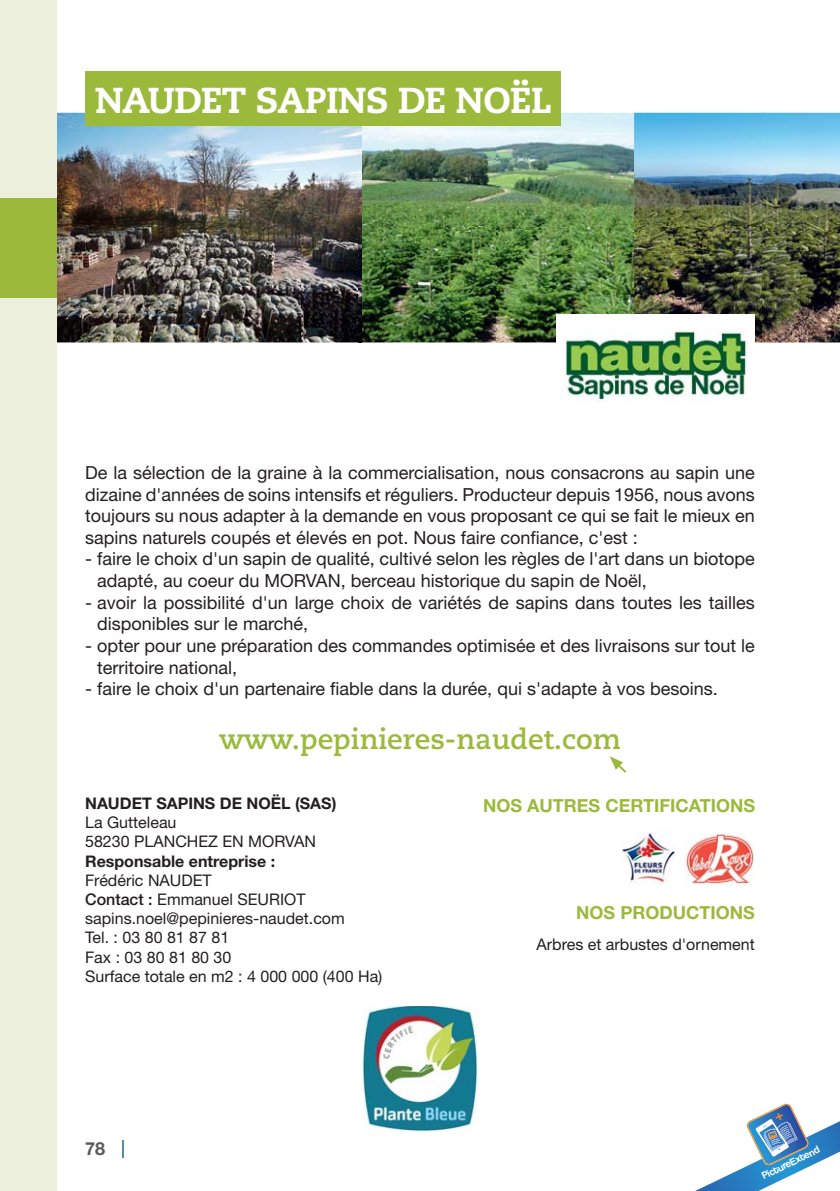
<style>
.page{position:relative;width:840px;height:1191px;background:#fff}
.page>*{position:absolute;margin:0;border:0;box-sizing:border-box;transform-origin:0 0}
.t1{font:800 36px "Caecilia LT Std";letter-spacing:-.02em;color:#fff}
.t2{font:700 28px "Caecilia LT Std";color:#9bba3c}
.t3{font:18px/21.6px "Helvetica Neue LT Std";color:#231f20}
.t4{font:700 18px "Helvetica Neue LT Std";color:#9bba3c}
.t5{font:700 18px "Helvetica Neue LT Std";color:#58595b}
.t6{font:16px/19.2px "Helvetica Neue LT Std";color:#231f20}
.t7{font:700 16px "Helvetica Neue LT Std";color:#231f20}
.t8{font:10.6px "Coolvetica Rg";color:#fff}
.s1{font-weight:500}
</style>
<div class="page">
<img style="left:363px;top:1006px;width:113px;height:124px">
<svg style="left:122px;top:1140px;width:1px;height:17px"></svg>
<img style="left:361px;top:113px;width:478px;height:229px">
<img style="left:57px;top:113px;width:301px;height:229px">
<img style="left:358px;top:126px;width:3px;height:216px">
<svg style="left:609px;top:756px;width:17px;height:17px"></svg>
<div style="left:85px;top:72px;width:475px;height:54px;background:#9bba3c"></div>
<div style="left:556px;top:314px;width:198px;height:102px;background:#fff"></div>
<img style="left:562px;top:328px;width:185px;height:73px">
<img style="left:622px;top:831px;width:51px;height:52px">
<img style="left:684px;top:834px;width:69px;height:50px">
<div style="left:0;top:0;width:57px;height:1191px;background:#edf0dc"></div>
<div style="left:0;top:198px;width:57px;height:100px;background:#9bba3c"></div>
<svg style="left:695px;top:1103px;width:144px;height:88px"></svg>
<h1 class="t1" style="left:95px;top:79px;width:457px">NAUDET SAPINS DE NOËL</h1>
<p class="t3" style="left:85px;top:464px;width:671px;text-align:justify">De la sélection de la graine à la commercialisation, nous consacrons au sapin une dizaine d'années de soins intensifs et réguliers. Producteur depuis 1956, nous avons toujours su nous adapter à la demande en vous proposant ce qui se fait le mieux en sapins naturels coupés et élevés en pot. Nous faire confiance, c'est :</p>
<p class="t3" style="left:97px;top:550px;width:658px;text-indent:-12px">- faire le choix d'un sapin de qualité, cultivé selon les règles de l'art dans un biotope adapté, au coeur du MORVAN, berceau historique du sapin de Noël,</p>
<p class="t3" style="left:97px;top:593px;width:658px;text-indent:-12px">- avoir la possibilité d'un large choix de variétés de sapins dans toutes les tailles disponibles sur le marché,</p>
<p class="t3" style="left:97px;top:637px;width:659px;text-indent:-12px">- opter pour une préparation des commandes optimisée et des livraisons sur tout le territoire national,</p>
<p class="t3" style="left:85px;top:680px;width:634px">- faire le choix d'un partenaire fiable dans la durée, qui s'adapte à vos besoins.</p>
<h2 class="t2" style="left:219px;top:723px;width:403px">www.pepinieres-naudet.com</h2>
<p class="t7" style="left:85px;top:794px;width:253px">NAUDET SAPINS DE NOËL (SAS)</p>
<p class="t6" style="left:85px;top:815px;width:232px">La Gutteleau<br>58230 PLANCHEZ EN MORVAN</p>
<p class="t7" style="left:85px;top:851px;width:191px">Responsable entreprise :</p>
<p class="t6" style="left:85px;top:872px;width:299px">Frédéric NAUDET<br><span class="s1">Contact :</span> Emmanuel SEURIOT sapins.noel@pepinieres-naudet.com<br>Tel. : 03 80 81 87 81<br>Fax : 03 80 81 80 30<br>Surface totale en m2 : 4 000 000 (400 Ha)</p>
<p class="t4" style="left:483px;top:795px;width:273px">NOS AUTRES CERTIFICATIONS</p>
<p class="t4" style="left:576px;top:902px;width:180px">NOS PRODUCTIONS</p>
<p class="t6" style="left:536px;top:936px;width:220px">Arbres et arbustes d'ornement</p>
<p class="t5" style="left:85px;top:1138px;width:22px">78</p>
<p class="t8" style="left:759px;top:1170px;width:64px;rotate:-26deg">PictureExtend</p>
</div>
